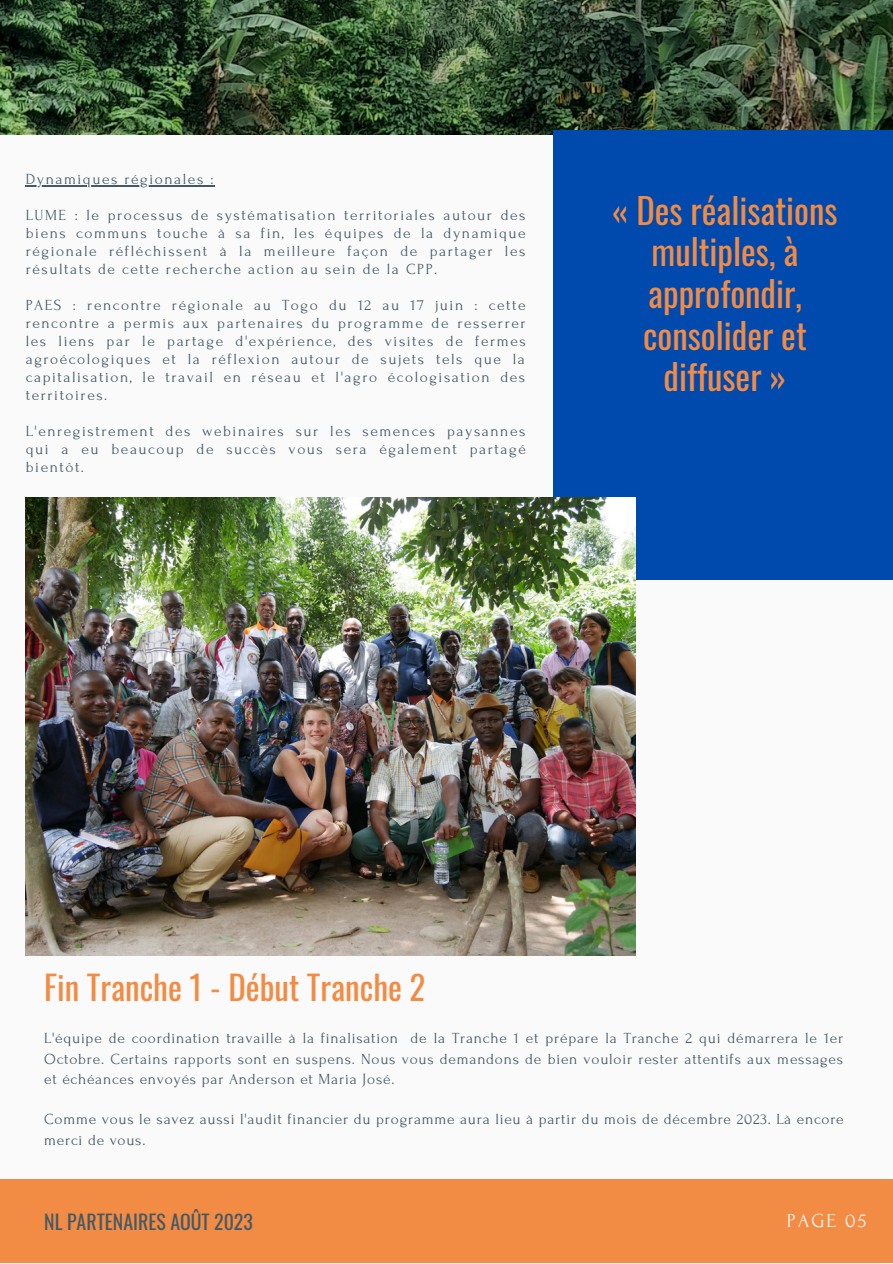
<style>
.page{position:relative;width:893px;height:1264px;background:#fff}
.page>*{position:absolute;margin:0;border:0;box-sizing:border-box;transform-origin:0 0}
.t1{font:34.95px/41.5px "Oswald";color:#f28b43;text-align:center}
.t2{font:33px "Oswald";color:#f28b43}
.t3{font:19.8px "Oswald";color:#435967}
.t4{font:19.8px "Forum";letter-spacing:.1em;color:#fafafa}
.t5{font:15.45px/18px "Forum";letter-spacing:.1em;color:#435967;text-align:justify}
.t6{font:15.45px/20.2px "Forum";letter-spacing:.05em;color:#435967}
</style>
<div class="page">
<div style="left:0;top:0;width:892px;height:1262px;background:#fafafa"></div>
<div style="left:0;top:1179px;width:892px;height:83px;background:#f28b43"></div>
<img style="left:0;top:0;width:892px;height:134px">
<div style="left:553px;top:130px;width:339px;height:450px;background:#004aad"></div>
<img style="left:26px;top:497px;width:609px;height:458px">
<hr style="left:26px;top:185px;width:189px;height:1px;background:#435967">
<p class="t5" style="left:26px;top:170px;width:189px">Dynamiques régionales :</p>
<p class="t5" style="left:26px;top:206px;width:501px">LUME : le processus de systématisation territoriales autour des biens communs touche à sa fin, les équipes de la dynamique régionale réfléchissent à la meilleure façon de partager les résultats de cette recherche action au sein de la CPP.</p>
<p class="t5" style="left:26px;top:296px;width:501px">PAES : rencontre régionale au Togo du 12 au 17 juin : cette rencontre a permis aux partenaires du programme de resserrer les liens par le partage d'expérience, des visites de fermes agroécologiques et la réflexion autour de sujets tels que la capitalisation, le travail en réseau et l'agro écologisation des territoires.</p>
<p class="t5" style="left:26px;top:422px;width:501px">L'enregistrement des webinaires sur les semences paysannes qui a eu beaucoup de succès vous sera également partagé bientôt.</p>
<p class="t1" style="left:612px;top:188px;width:227px">« Des réalisations multiples, à approfondir, consolider et diffuser »</p>
<p class="t2" style="left:44px;top:961px;width:382px">Fin Tranche 1 - Début Tranche 2</p>
<p class="t5" style="left:44px;top:1028px;width:800px;line-height:20.2px">L'équipe de coordination travaille à la finalisation de la Tranche 1 et prépare la Tranche 2 qui démarrera le 1er Octobre. Certains rapports sont en suspens. Nous vous demandons de bien vouloir rester attentifs aux messages et échéances envoyés par Anderson et Maria José.</p>
<p class="t6" style="left:44px;top:1109px;width:801px">Comme vous le savez aussi l'audit financier du programme aura lieu à partir du mois de décembre 2023. Là encore merci de vous.</p>
<p class="t3" style="left:44px;top:1205px;width:210px">NL PARTENAIRES AOÛT 2023</p>
<p class="t4" style="left:786px;top:1209px;width:81px">PAGE 05</p>
</div>
